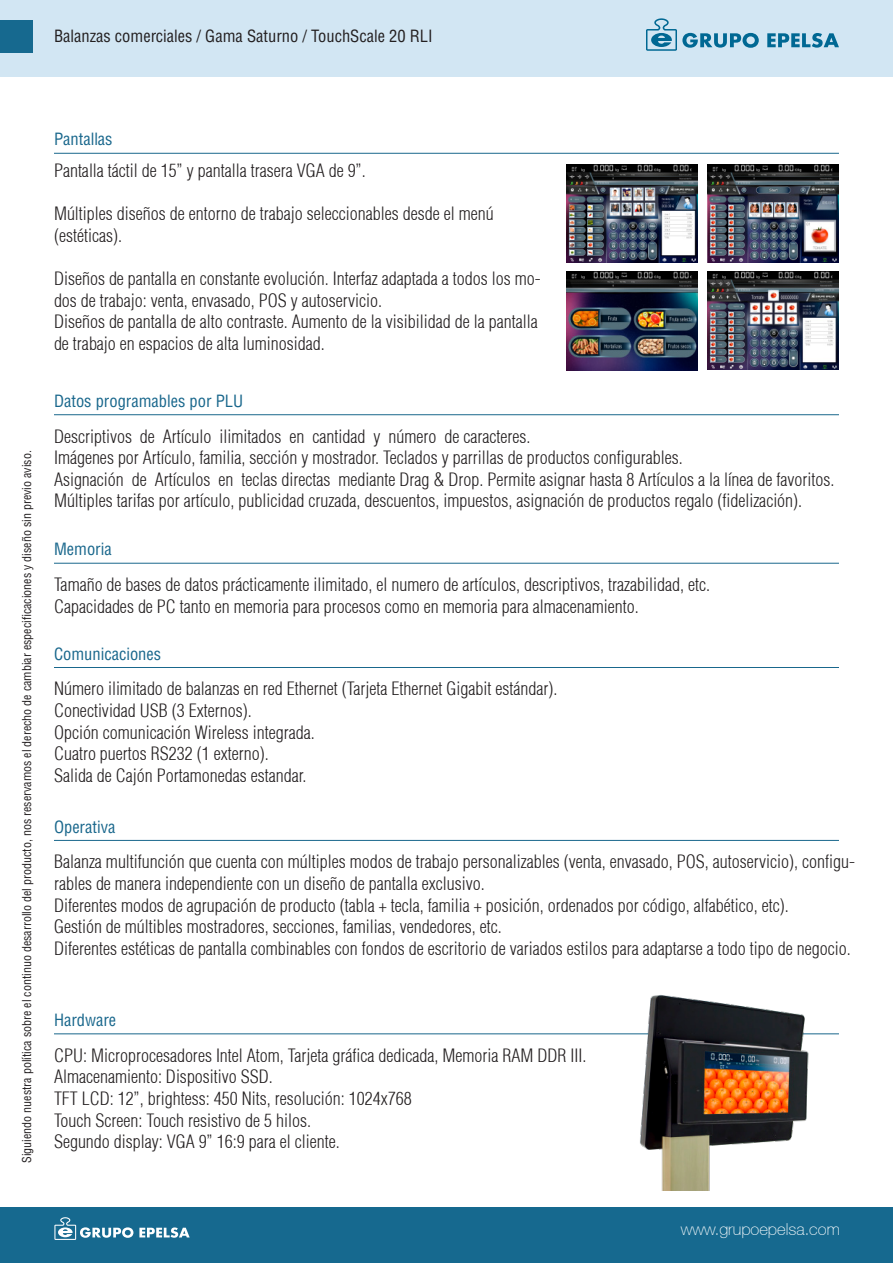
<style>
.page{position:relative;width:893px;height:1263px;background:#fff}
.page>*{position:absolute;margin:0;border:0;box-sizing:border-box;transform-origin:0 0}
.Parrafo_Texto{font:300 condensed 18px/21.6px "Helvetica";color:#231f20}
.t1{font:condensed 16.5px "Helvetica";color:#19678c}
.t2{font:condensed 16.5px "Helvetica";color:#231f20}
.t3{font:100 16.5px "Helvetica 35";color:#fff}
.t4{font:condensed 12px "Helvetica";color:#231f20}
</style>
<div class="page">
<div style="left:0;top:0;width:893px;height:76px;background:#d2e6f3"></div>
<div style="left:0;top:21px;width:33px;height:32px;background:#16698f"></div>
<div style="left:0;top:1208px;width:893px;height:55px;background:#16698f"></div>
<svg style="left:54px;top:1217px;width:136px;height:23px"></svg>
<svg style="left:646px;top:18px;width:193px;height:33px"></svg>
<img style="left:567px;top:272px;width:130px;height:98px">
<img style="left:567px;top:165px;width:130px;height:98px">
<img style="left:708px;top:165px;width:131px;height:98px">
<img style="left:708px;top:272px;width:131px;height:98px">
<hr style="left:54px;top:153px;width:785px;height:1px;background:#19678c">
<hr style="left:54px;top:414px;width:785px;height:1px;background:#19678c">
<hr style="left:54px;top:563px;width:785px;height:1px;background:#19678c">
<hr style="left:54px;top:667px;width:785px;height:1px;background:#19678c">
<hr style="left:54px;top:1033px;width:785px;height:1px;background:#19678c">
<hr style="left:54px;top:840px;width:785px;height:1px;background:#19678c">
<img style="left:632px;top:995px;width:179px;height:196px">
<p class="t2" style="left:54px;top:26px;width:380px">Balanzas comerciales / Gama Saturno / TouchScale 20 RLI</p>
<p class="t4" style="left:19px;top:1163px;width:714px;rotate:-90deg">Siguiendo nuestra política sobre el continuo desarrollo del producto, nos reservamos el derecho de cambiar especificaciones y diseño sin previo aviso.</p>
<p class="t1" style="left:54px;top:129px;width:60px">Pantallas</p>
<p class="Parrafo_Texto" style="left:54px;top:160px;width:313px">Pantalla táctil de 15” y pantalla trasera VGA de 9”.</p>
<p class="Parrafo_Texto" style="left:54px;top:203px;width:441px">Múltiples diseños de entorno de trabajo seleccionables desde el menú (estéticas).</p>
<p class="Parrafo_Texto" style="left:54px;top:268px;width:488px">Diseños de pantalla en constante evolución. Interfaz adaptada a todos los mo&shy;dos de trabajo: venta, envasado, POS y autoservicio.</p>
<p class="Parrafo_Texto" style="left:54px;top:311px;width:485px">Diseños de pantalla de alto contraste. Aumento de la visibilidad de la pantalla de trabajo en espacios de alta luminosidad.</p>
<p class="t1" style="left:54px;top:391px;width:191px">Datos programables por PLU</p>
<p class="Parrafo_Texto" style="left:54px;top:425px;width:478px">Descriptivos de Artículo ilimitados en cantidad y número de caracteres.</p>
<p class="Parrafo_Texto" style="left:54px;top:447px;width:630px">Imágenes por Artículo, familia, sección y mostrador. Teclados y parrillas de productos configurables.</p>
<p class="Parrafo_Texto" style="left:54px;top:468px;width:782px">Asignación de Artículos en teclas directas mediante Drag &amp; Drop. Permite asignar hasta 8 Artículos a la línea de favoritos.</p>
<p class="Parrafo_Texto" style="left:54px;top:490px;width:750px">Múltiples tarifas por artículo, publicidad cruzada, descuentos, impuestos, asignación de productos regalo (fidelización).</p>
<p class="t1" style="left:54px;top:539px;width:59px">Memoria</p>
<p class="Parrafo_Texto" style="left:54px;top:574px;width:658px">Tamaño de bases de datos prácticamente ilimitado, el numero de artículos, descriptivos, trazabilidad, etc.</p>
<p class="Parrafo_Texto" style="left:54px;top:595px;width:586px">Capacidades de PC tanto en memoria para procesos como en memoria para almacenamiento.</p>
<p class="t1" style="left:54px;top:643px;width:109px">Comunicaciones</p>
<p class="Parrafo_Texto" style="left:54px;top:678px;width:505px">Número ilimitado de balanzas en red Ethernet (Tarjeta Ethernet Gigabit estándar).</p>
<p class="Parrafo_Texto" style="left:54px;top:700px;width:199px">Conectividad USB (3 Externos).</p>
<p class="Parrafo_Texto" style="left:54px;top:721px;width:262px">Opción comunicación Wireless integrada.</p>
<p class="Parrafo_Texto" style="left:54px;top:743px;width:254px">Cuatro puertos RS232 (1 externo).<br>Salida de Cajón Portamonedas estandar.</p>
<p class="t1" style="left:54px;top:816px;width:63px">Operativa</p>
<p class="Parrafo_Texto" style="left:54px;top:851px;width:802px">Balanza multifunción que cuenta con múltiples modos de trabajo personalizables (venta, envasado, POS, autoservicio), configu&shy;rables de manera independiente con un diseño de pantalla exclusivo.<br>Diferentes modos de agrupación de producto (tabla + tecla, familia + posición, ordenados por código, alfabético, etc).</p>
<p class="Parrafo_Texto" style="left:54px;top:916px;width:798px">Gestión de múltibles mostradores, secciones, familias, vendedores, etc.<br>Diferentes estéticas de pantalla combinables con fondos de escritorio de variados estilos para adaptarse a todo tipo de negocio.</p>
<p class="t1" style="left:54px;top:1010px;width:64px">Hardware</p>
<p class="Parrafo_Texto" style="left:54px;top:1044px;width:534px">CPU: Microprocesadores Intel Atom, Tarjeta gráfica dedicada, Memoria RAM DDR III.</p>
<p class="Parrafo_Texto" style="left:54px;top:1066px;width:359px">Almacenamiento: Dispositivo SSD.<br>TFT LCD: 12”, brightess: 450 Nits, resolución: 1024x768</p>
<p class="Parrafo_Texto" style="left:54px;top:1109px;width:259px">Touch Screen: Touch resistivo de 5 hilos.</p>
<p class="Parrafo_Texto" style="left:54px;top:1131px;width:287px">Segundo display: VGA 9” 16:9 para el cliente.</p>
<p class="t3" style="left:681px;top:1220px;width:160px">www.grupoepelsa.com</p>
</div>
